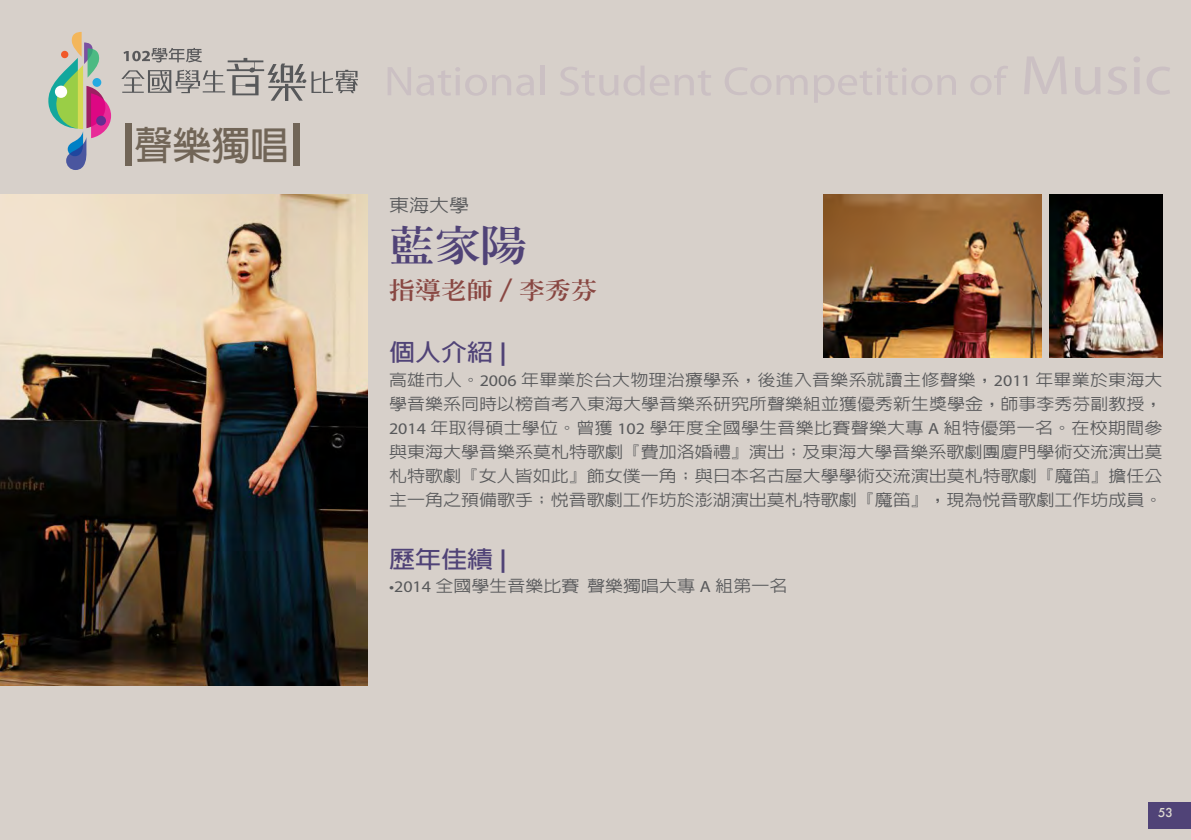
<style>
.page{position:relative;width:1191px;height:840px;background:#fff}
.page>*{position:absolute;margin:0;border:0;box-sizing:border-box;transform-origin:0 0}
.t1{font:800 41.4px "AR Ming B5";color:#504377;scale:1.11 1}
.t2{font:700 38.6px "AR New Hei B5";color:#716557}
.t3{font:700 23.4px "AR Hei B5";color:#504377;scale:1.11 1}
.t4{font:800 23.4px "AR Ming B5";color:#894742;scale:1.11 1}
.t5{font:500 18px "AR Hei B5";color:#57585a;scale:1.11 1}
.t6{font:500 16.2px/24px "AR Hei B5";color:#57585a;text-align:justify;scale:1.11 1}
.t7{font:500 12px "Futura";color:#dfdbd2}
.s1{font-family:"Myriad Pro"}
.s2{font-family:"Myriad Pro";font-weight:400}
</style>
<div class="page">
<div style="left:0;top:0;width:1191px;height:839px;background:#d7d0ca"></div>
<svg style="left:388px;top:67px;width:146px;height:29px"></svg>
<hr style="left:540px;top:66px;width:4px;height:29px;background:#cbc0c3">
<svg style="left:560px;top:66px;width:84px;height:30px"></svg>
<svg style="left:650px;top:71px;width:61px;height:25px"></svg>
<svg style="left:725px;top:67px;width:82px;height:28px"></svg>
<svg style="left:814px;top:68px;width:142px;height:35px"></svg>
<svg style="left:971px;top:66px;width:37px;height:29px"></svg>
<svg style="left:1024px;top:57px;width:42px;height:37px"></svg>
<svg style="left:1075px;top:67px;width:25px;height:28px"></svg>
<svg style="left:1108px;top:67px;width:11px;height:28px"></svg>
<svg style="left:48px;top:32px;width:63px;height:138px"></svg>
<div style="left:55px;top:86px;width:12px;height:12px;background:#fff;border-radius:50%"></div>
<div style="left:96px;top:116px;width:10px;height:9px;background:#652d91;border-radius:50%"></div>
<div style="left:61px;top:51px;width:7px;height:7px;background:#f15929;border-radius:50%"></div>
<div style="left:92px;top:78px;width:9px;height:9px;background:#24aae1;border-radius:50%"></div>
<img style="left:1119px;top:57px;width:72px;height:772px">
<svg style="left:121px;top:48px;width:237px;height:53px"></svg>
<div style="left:126px;top:123px;width:6px;height:43px;background:#716557"></div>
<div style="left:293px;top:123px;width:6px;height:43px;background:#716557"></div>
<div style="left:1148px;top:801px;width:43px;height:26px;background:#504377"></div>
<img style="left:0;top:194px;width:367px;height:490px">
<img style="left:1049px;top:194px;width:113px;height:163px">
<img style="left:823px;top:194px;width:218px;height:163px">
<h2 class="t2" style="left:134px;top:125px;width:156px">聲樂獨唱</h2>
<p class="t5" style="left:389px;top:195px;width:74px">東海大學</p>
<p class="t1" style="left:389px;top:225px;width:126px">藍家陽</p>
<p class="t4" style="left:389px;top:278px;width:189px">指導老師 / 李秀芬</p>
<p class="t3" style="left:389px;top:340px;width:108px">個人介紹 <span class="s1">|</span></p>
<p class="t6" style="left:389px;top:367px;width:698px">高雄市人。<span class="s2">2006</span> 年畢業於台大物理治療學系，後進入音樂系就讀主修聲樂，<span class="s2">2011</span> 年畢業於東海大學音樂系同時以榜首考入東海大學音樂系研究所聲樂組並獲優秀新生獎學金，師事李秀芬副教授，<span class="s2">2014</span> 年取得碩士學位。曾獲 <span class="s2">102</span> 學年度全國學生音樂比賽聲樂大專 <span class="s2">A</span> 組特優第一名。在校期間參與東海大學音樂系莫札特歌劇『費加洛婚禮』演出；及東海大學音樂系歌劇團廈門學術交流演出莫札特歌劇『女人皆如此』飾女僕一角；與日本名古屋大學學術交流演出莫札特歌劇『魔笛』擔任公主一角之預備歌手；悅音歌劇工作坊於澎湖演出莫札特歌劇『魔笛』，現為悅音歌劇工作坊成員。</p>
<p class="t3" style="left:389px;top:547px;width:108px">歷年佳績 <span class="s1">|</span></p>
<p class="t6" style="left:389px;top:573px;width:360px"><span class="s2">•2014</span> 全國學生音樂比賽 聲樂獨唱大專 <span class="s2">A</span> 組第一名</p>
<p class="t7" style="left:1158px;top:803px;width:16px">53</p>
</div>
